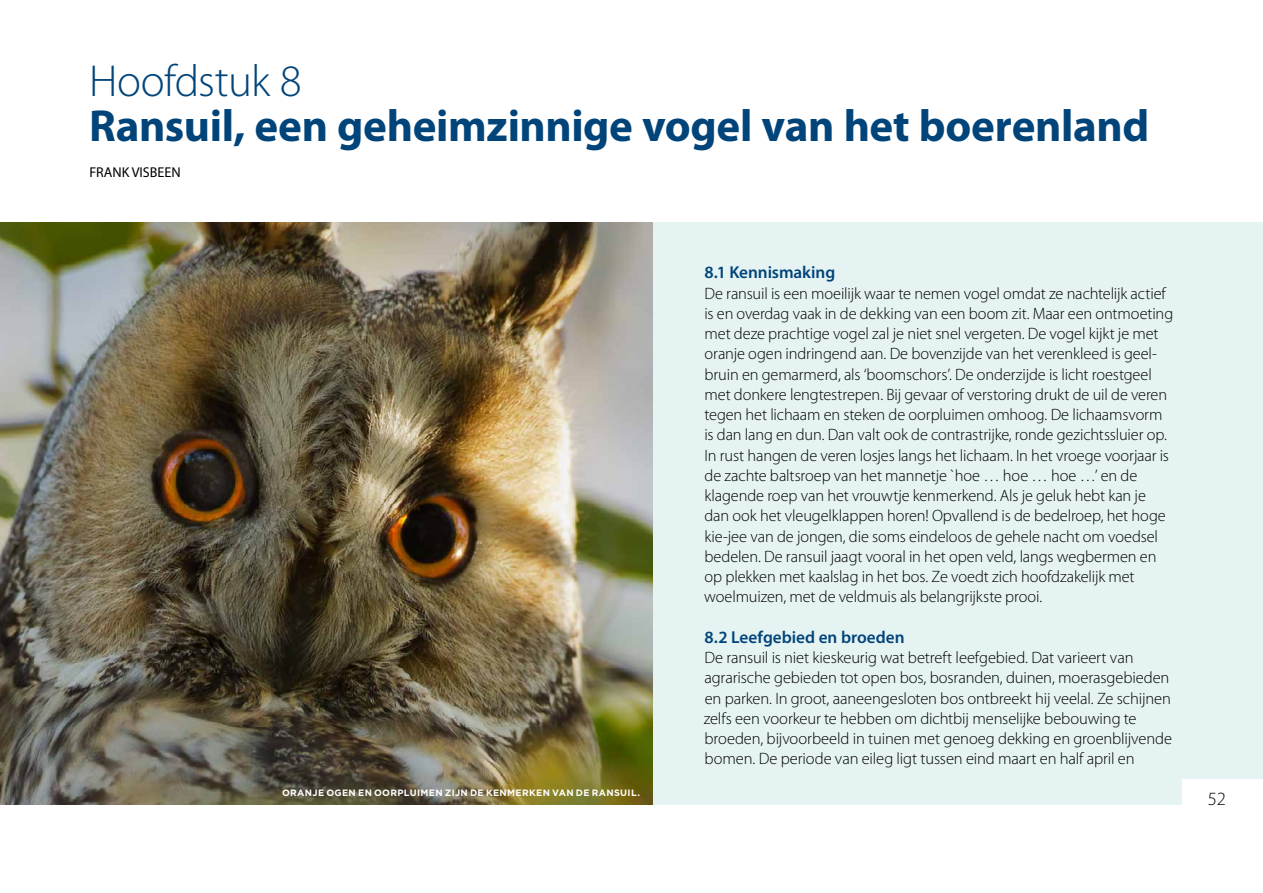
<style>
.page{position:relative;width:1263px;height:893px;background:#fff}
.page>*{position:absolute;margin:0;border:0;box-sizing:border-box;transform-origin:0 0}
.t1{font:700 45px "Myriad Pro";letter-spacing:-.01em;color:#00447a}
.t2{font:300 45px "Myriad Pro";letter-spacing:-.015em;color:#00447a}
.t3{font:300 18.75px "Myriad Pro";color:#000}
.t4{font:600 17.25px "Myriad Pro";color:#00447a}
.t5{font:300 16.5px/20.2px "Myriad Pro";letter-spacing:-.01em;color:#000}
.t6{font:14.25px "Myriad Pro";color:#000}
.t7{font:700 9.3px "Gotham";letter-spacing:.035em;color:#fff}
</style>
<div class="page">
<div style="left:0;top:222px;width:1263px;height:583px;background:#e5f3f2"></div>
<img style="left:0;top:222px;width:653px;height:583px">
<div style="left:1182px;top:779px;width:81px;height:26px;background:#fff"></div>
<h1 class="t2" style="left:89px;top:56px;width:214px">Hoofdstuk 8</h1>
<h1 class="t1" style="left:89px;top:97px;width:1061px">Ransuil, een geheimzinnige vogel van het boerenland</h1>
<p class="t6" style="left:89px;top:163px;width:93px">FRANK VISBEEN</p>
<p class="t4" style="left:705px;top:262px;width:132px">8.1 Kennismaking</p>
<p class="t5" style="left:704px;top:283px;width:470px">De ransuil is een moeilijk waar te nemen vogel omdat ze nachtelijk actief is en overdag vaak in de dekking van een boom zit. Maar een ontmoeting met deze prachtige vogel zal je niet snel vergeten. De vogel kijkt je met oranje ogen indringend aan. De bovenzijde van het verenkleed is geel&shy;bruin en gemarmerd, als ‘boomschors’. De onderzijde is licht roestgeel met donkere lengtestrepen. Bij gevaar of verstoring drukt de uil de veren tegen het lichaam en steken de oorpluimen omhoog. De lichaamsvorm is dan lang en dun. Dan valt ook de contrastrijke, ronde gezichtssluier op.<br>In rust hangen de veren losjes langs het lichaam. In het vroege voorjaar is de zachte baltsroep van het mannetje `hoe … hoe … hoe …’ en de klagende roep van het vrouwtje kenmerkend. Als je geluk hebt kan je dan ook het vleugelklappen horen! Opvallend is de bedelroep, het hoge kie-jee van de jongen, die soms eindeloos de gehele nacht om voedsel bedelen. De ransuil jaagt vooral in het open veld, langs wegbermen en op plekken met kaalslag in het bos. Ze voedt zich hoofdzakelijk met woelmuizen, met de veldmuis als belangrijkste prooi.</p>
<p class="t4" style="left:705px;top:626px;width:202px">8.2 Leefgebied en broeden</p>
<p class="t5" style="left:704px;top:648px;width:470px">De ransuil is niet kieskeurig wat betreft leefgebied. Dat varieert van agrarische gebieden tot open bos, bosranden, duinen, moerasgebieden en parken. In groot, aaneengesloten bos ontbreekt hij veelal. Ze schijnen zelfs een voorkeur te hebben om dichtbij menselijke bebouwing te broeden, bijvoorbeeld in tuinen met genoeg dekking en groenblijvende bomen. De periode van eileg ligt tussen eind maart en half april en</p>
<p class="t7" style="left:282px;top:787px;width:359px">ORANJE OGEN EN OORPLUIMEN ZIJN DE KENMERKEN VAN DE RANSUIL.</p>
<p class="t3" style="left:1208px;top:788px;width:20px">52</p>
</div>
